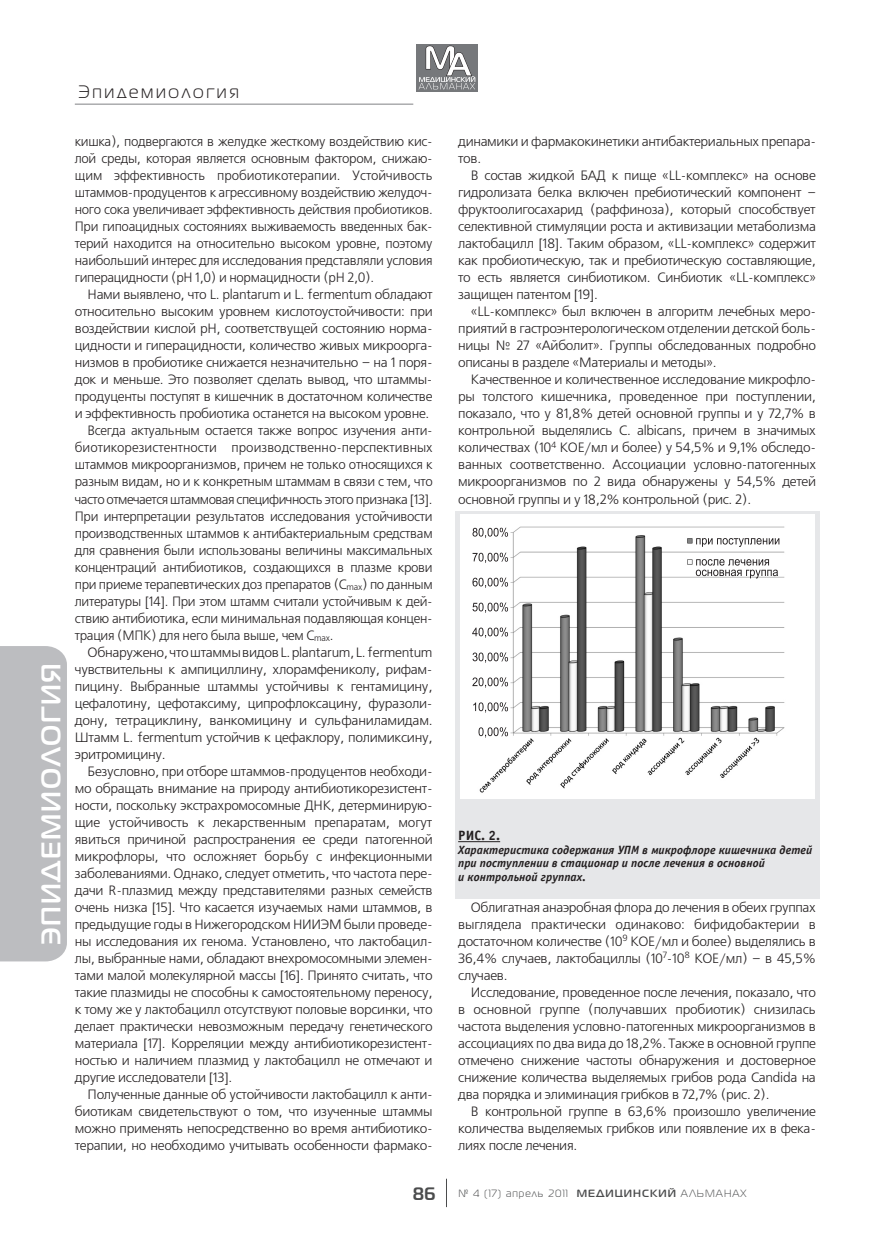
<style>
.page{position:relative;width:893px;height:1255px;background:#fff}
.page>*{position:absolute;margin:0;border:0;box-sizing:border-box;transform-origin:0 0}
.t1{font:700 27px "Magistral C";letter-spacing:.07em;color:#fff}
.t2{font:18px "Magistral C";letter-spacing:.15em;color:#231f20}
.t3{font:700 18px "Magistral C";color:#4b4c4d}
.Text_11{font:13.5px/17px "Free Set C";letter-spacing:-.025em;color:#231f20;text-align:justify}
.ТАБ_И_РИС_НОВЫЕ{font:700 13.5px "Officina Sans C";color:#231f20}
.ТАБ_И_РИС_НОВЫЕ-2{font:italic 700 12px/13.5px "Officina Sans C";color:#231f20}
.t4{font:10.5px "Magistral C";letter-spacing:.1em;color:#4b4c4d}
.s1{font-weight:700}
</style>
<div class="page">
<div style="left:417px;top:44px;width:61px;height:48px;background:#76787b"></div>
<svg style="left:419px;top:45px;width:56px;height:44px"></svg>
<hr style="left:75px;top:104px;width:338px;height:1px;background:#808285">
<svg style="left:446px;top:1178px;width:1px;height:28px"></svg>
<div style="left:0;top:646px;width:67px;height:315px;background:#bcbdc0"></div>
<div style="left:455px;top:511px;width:365px;height:387px;background:#e6e7e9"></div>
<hr style="left:458px;top:841px;width:42px;height:1px;background:#231f20">
<img style="left:460px;top:514px;width:355px;height:284px">
<svg style="left:478px;top:727px;width:30px;height:10px"></svg>
<svg style="left:473px;top:702px;width:35px;height:10px"></svg>
<svg style="left:472px;top:677px;width:36px;height:10px"></svg>
<svg style="left:472px;top:652px;width:36px;height:11px"></svg>
<svg style="left:472px;top:627px;width:36px;height:11px"></svg>
<svg style="left:472px;top:602px;width:36px;height:11px"></svg>
<svg style="left:472px;top:577px;width:36px;height:11px"></svg>
<svg style="left:473px;top:552px;width:35px;height:11px"></svg>
<svg style="left:472px;top:527px;width:36px;height:11px"></svg>
<svg style="left:696px;top:538px;width:83px;height:9px"></svg>
<svg style="left:696px;top:559px;width:82px;height:19px;background:#c4c3c4"></svg>
<h2 class="t2" style="left:78px;top:83px;width:162px">Эпидемиология</h2>
<h1 class="t1" style="left:35px;top:945px;width:284px;rotate:-90deg">ЭПИДЕМИОЛОГИЯ</h1>
<p class="Text_11" style="left:75px;top:134px;width:359px">кишка), подвергаются в желудке жесткому воздействию кис&shy;лой среды, которая является основным фактором, снижаю&shy;щим эффективность пробиотикотерапии. Устойчивость штаммов-продуцентов к агрессивному воздействию желудоч&shy;ного сока увеличивает эффективность действия пробиотиков.<br>При гипоацидных состояниях выживаемость введенных бак&shy;терий находится на относительно высоком уровне, поэтому наибольший интерес для исследования представляли условия гиперацидности (рН 1,0) и нормацидности (рН 2,0).</p>
<p class="Text_11" style="left:75px;top:287px;width:359px;text-indent:13px">Нами выявлено, что L. plantarum и L. fermentum обладают относительно высоким уровнем кислотоустойчивости: при воздействии кислой рН, соответствущей состоянию норма&shy;цидности и гиперацидности, количество живых микроорга&shy;низмов в пробиотике снижается незначительно – на 1 поря&shy;док и меньше. Это позволяет сделать вывод, что штаммы&shy;продуценты поступят в кишечник в достаточном количестве и эффективность пробиотика останется на высоком уровне.</p>
<p class="Text_11" style="left:75px;top:423px;width:359px;text-indent:13px">Всегда актуальным остается также вопрос изучения анти&shy;биотикорезистентности производственно-перспективных штаммов микроорганизмов, причем не только относящихся к разным видам, но и к конкретным штаммам в связи с тем, что часто отмечается штаммовая специфичность этого признака [13].<br>При интерпретации результатов исследования устойчивости производственных штаммов к антибактериальным средствам для сравнения были использованы величины максимальных концентраций антибиотиков, создающихся в плазме крови при приеме терапевтических доз препаратов (C<sub>max</sub>) по данным литературы [14]. При этом штамм считали устойчивым к дей&shy;ствию антибиотика, если минимальная подавляющая концен&shy;трация (МПК) для него была выше, чем C<sub>max</sub>.</p>
<p class="Text_11" style="left:75px;top:644px;width:359px;text-indent:13px">Обнаружено, что штаммы видов L. plantarum, L. fermentum чувствительны к ампициллину, хлорамфениколу, рифам&shy;пицину. Выбранные штаммы устойчивы к гентамицину, цефалотину, цефотаксиму, ципрофлоксацину, фуразоли&shy;дону, тетрациклину, ванкомицину и сульфаниламидам.<br>Штамм L. fermentum устойчив к цефаклору, полимиксину, эритромицину.</p>
<p class="Text_11" style="left:75px;top:763px;width:359px;text-indent:13px">Безусловно, при отборе штаммов-продуцентов необходи&shy;мо обращать внимание на природу антибиотикорезистент&shy;ности, поскольку экстрахромосомные ДНК, детерминирую&shy;щие устойчивость к лекарственным препаратам, могут явиться причиной распространения ее среди патогенной микрофлоры, что осложняет борьбу с инфекционными заболеваниями. Однако, следует отметить, что частота пере&shy;дачи R-плазмид между представителями разных семейств очень низка [15]. Что касается изучаемых нами штаммов, в предыдущие годы в Нижегородском НИИЭМ были проведе&shy;ны исследования их генома. Установлено, что лактобацил&shy;лы, выбранные нами, обладают внехромосомными элемен&shy;тами малой молекулярной массы [16]. Принято считать, что такие плазмиды не способны к самостоятельному переносу, к тому же у лактобацилл отсутствуют половые ворсинки, что делает практически невозможным передачу генетического материала [17]. Корреляции между антибиотикорезистент&shy;ностью и наличием плазмид у лактобацилл не отмечают и другие исследователи [13].</p>
<p class="Text_11" style="left:75px;top:1086px;width:359px;text-indent:13px">Полученные данные об устойчивости лактобацилл к анти&shy;биотикам свидетельствуют о том, что изученные штаммы можно применять непосредственно во время антибиотико&shy;терапии, но необходимо учитывать особенности фармако-</p>
<p class="Text_11" style="left:458px;top:134px;width:359px">динамики и фармакокинетики антибактериальных препара&shy;тов.</p>
<p class="Text_11" style="left:458px;top:168px;width:359px;text-indent:13px">В состав жидкой БАД к пище «LL-комплекс» на основе гидролизата белка включен пребиотический компонент – фруктоолигосахарид (раффиноза), который способствует селективной стимуляции роста и активизации метаболизма лактобацилл [18]. Таким образом, «LL-комплекс» содержит как пробиотическую, так и пребиотическую составляющие, то есть является синбиотиком. Синбиотик «LL-комплекс» защищен патентом [19].</p>
<p class="Text_11" style="left:458px;top:304px;width:359px;text-indent:13px">«LL-комплекс» был включен в алгоритм лечебных меро&shy;приятий в гастроэнтерологическом отделении детской боль&shy;ницы № 27 «Айболит». Группы обследованных подробно описаны в разделе «Материалы и методы».</p>
<p class="Text_11" style="left:458px;top:372px;width:359px;text-indent:13px">Качественное и количественное исследование микрофло&shy;ры толстого кишечника, проведенное при поступлении, показало, что у 81,8% детей основной группы и у 72,7% в контрольной выделялись C. albicans, причем в значимых количествах (10<sup>4</sup> КОЕ/мл и более) у 54,5% и 9,1% обследо&shy;ванных соответственно. Ассоциации условно-патогенных микроорганизмов по 2 вида обнаружены у 54,5% детей основной группы и у 18,2% контрольной (рис. 2).</p>
<p class="ТАБ_И_РИС_НОВЫЕ" style="left:458px;top:828px;width:43px">РИС. 2.</p>
<p class="ТАБ_И_РИС_НОВЫЕ-2" style="left:458px;top:843px;width:356px">Характеристика содержания УПМ в микрофлоре кишечника детей при поступлении в стационар и после лечения в основной<br>и контрольной группах.</p>
<p class="Text_11" style="left:458px;top:899px;width:359px;text-indent:13px">Облигатная анаэробная флора до лечения в обеих группах выглядела практически одинаково: бифидобактерии в достаточном количестве (10<sup>9</sup> КОЕ/мл и более) выделялись в 36,4% случаев, лактобациллы (10<sup>7</sup>-10<sup>8</sup> КОЕ/мл) – в 45,5% случаев.</p>
<p class="Text_11" style="left:458px;top:984px;width:359px;text-indent:13px">Исследование, проведенное после лечения, показало, что в основной группе (получавших пробиотик) снизилась частота выделения условно-патогенных микроорганизмов в ассоциациях по два вида до 18,2%. Также в основной группе отмечено снижение частоты обнаружения и достоверное снижение количества выделяемых грибов рода Candida на два порядка и элиминация грибков в 72,7% (рис. 2).</p>
<p class="Text_11" style="left:458px;top:1103px;width:359px;text-indent:13px">В контрольной группе в 63,6% произошло увеличение количества выделяемых грибков или появление их в фека&shy;лиях после лечения.</p>
<h2 class="t3" style="left:413px;top:1182px;width:24px">86</h2>
<p class="t4" style="left:458px;top:1187px;width:290px">№ 4 (17) апрель 2011 <span class="s1">МЕДИЦИНСКИЙ</span> АЛЬМАНАХ</p>
</div>
